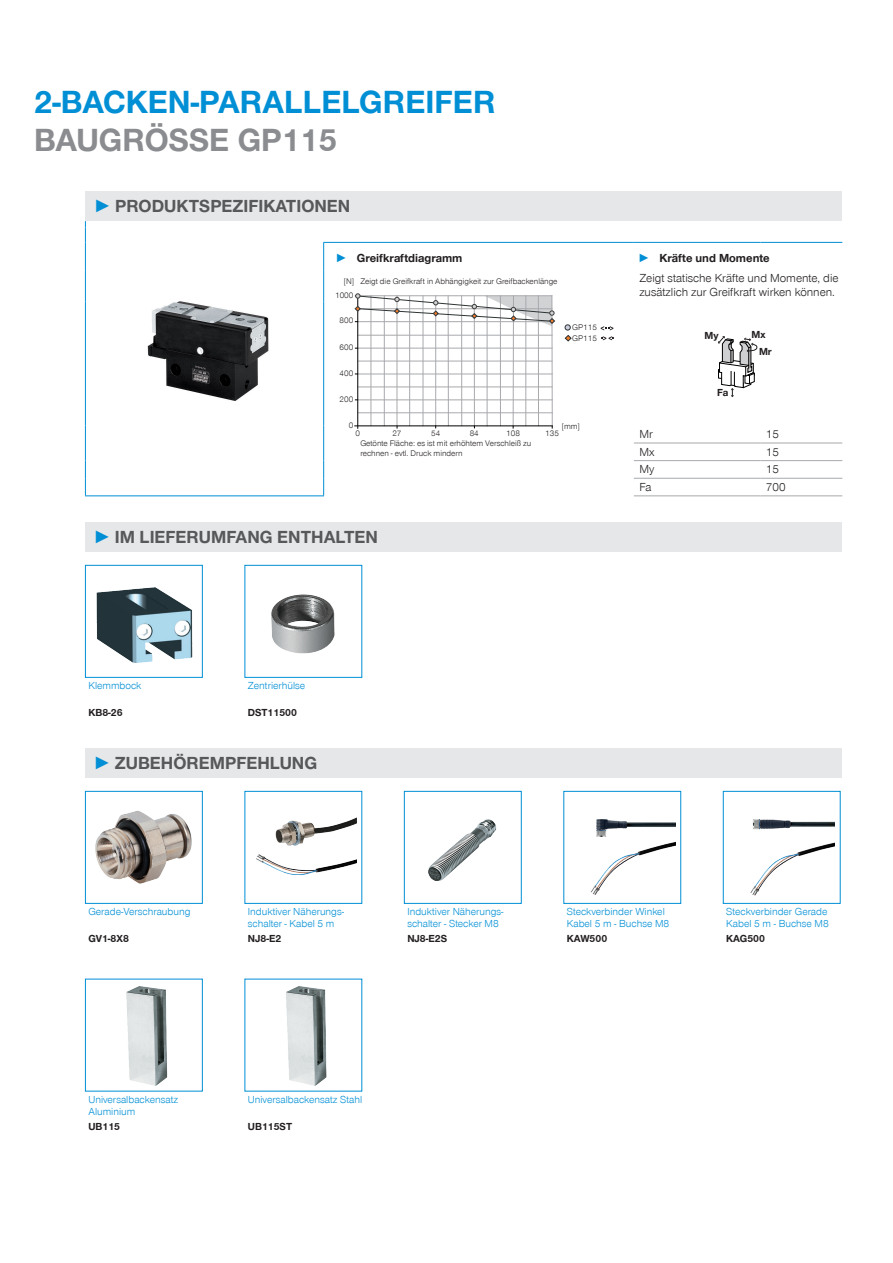
<style>
.page{position:relative;width:893px;height:1263px;background:#fff}
.page>*{position:absolute;margin:0;border:0;box-sizing:border-box;transform-origin:0 0}
.CB_AF_Headline_22_25{font:700 33px/37.5px "Zimmer Group Sans Global";color:#008fd5}
.t1{font:700 18px "Zimmer Group Sans Global";color:#57585a}
.CB_AF_Tabellentext_B{font:300 12px/13.5px "Zimmer Group Sans Global";color:#231f20}
.t2{font:700 12px "Zimmer Group Sans Global";color:#231f20}
.CB_AF_Text_7{font:300 10.5px/12px "Zimmer Group Sans Global";color:#008fd5}
.CB_AF_Text_7-2{font:700 10.5px "Zimmer Group Sans Global";color:#231f20}
.t3{font:700 10.5px/16.4px "Zimmer Group Sans";color:#231f20}
.t4{font:300 8.4px/10.5px "Zimmer Group Sans Global";color:#231f20}
.s1{color:#8a8c8f}
.s2{font-family:"Zimmer Group Sans";color:#008fd5}
.s3{color:#008fd5}
</style>
<div class="page">
<div style="left:85px;top:191px;width:757px;height:30px;background:#e6e7e9"></div>
<hr style="left:85px;top:495px;width:239px;height:1px;background:#008fd5">
<hr style="left:323px;top:242px;width:311px;height:1px;background:#008fd5">
<hr style="left:634px;top:242px;width:126px;height:1px;background:#008fd5">
<hr style="left:760px;top:242px;width:82px;height:1px;background:#008fd5">
<hr style="left:634px;top:443px;width:126px;height:1px;background:#a8a9ad">
<hr style="left:760px;top:443px;width:82px;height:1px;background:#a8a9ad">
<hr style="left:634px;top:460px;width:126px;height:1px;background:#a8a9ad">
<hr style="left:760px;top:460px;width:82px;height:1px;background:#a8a9ad">
<hr style="left:634px;top:478px;width:126px;height:1px;background:#a8a9ad">
<hr style="left:760px;top:478px;width:82px;height:1px;background:#a8a9ad">
<svg style="left:323px;top:243px;width:1px;height:27px"></svg>
<hr style="left:85px;top:270px;width:1px;height:32px;background:#008fd5">
<hr style="left:323px;top:270px;width:1px;height:32px;background:#008fd5">
<hr style="left:85px;top:302px;width:1px;height:123px;background:#008fd5">
<hr style="left:323px;top:302px;width:1px;height:123px;background:#008fd5">
<svg style="left:85px;top:425px;width:1px;height:70px"></svg>
<svg style="left:323px;top:425px;width:1px;height:70px"></svg>
<svg style="left:85px;top:221px;width:1px;height:49px"></svg>
<hr style="left:634px;top:495px;width:126px;height:1px;background:#a8a9ad">
<hr style="left:760px;top:495px;width:82px;height:1px;background:#a8a9ad">
<img style="left:147px;top:301px;width:122px;height:100px">
<hr style="left:552px;top:296px;width:1px;height:130px;background:#a8a9ad">
<hr style="left:358px;top:412px;width:194px;height:1px;background:#a8a9ad">
<hr style="left:358px;top:400px;width:194px;height:1px;background:#a8a9ad">
<hr style="left:358px;top:387px;width:194px;height:1px;background:#a8a9ad">
<hr style="left:358px;top:374px;width:194px;height:1px;background:#a8a9ad">
<hr style="left:358px;top:348px;width:194px;height:1px;background:#a8a9ad">
<hr style="left:358px;top:335px;width:194px;height:1px;background:#a8a9ad">
<hr style="left:358px;top:361px;width:194px;height:1px;background:#a8a9ad">
<hr style="left:371px;top:296px;width:1px;height:130px;background:#a8a9ad">
<hr style="left:384px;top:296px;width:1px;height:130px;background:#a8a9ad">
<hr style="left:397px;top:296px;width:1px;height:130px;background:#a8a9ad">
<hr style="left:423px;top:296px;width:1px;height:130px;background:#a8a9ad">
<hr style="left:435px;top:296px;width:1px;height:130px;background:#a8a9ad">
<hr style="left:448px;top:296px;width:1px;height:130px;background:#a8a9ad">
<hr style="left:474px;top:296px;width:1px;height:130px;background:#a8a9ad">
<hr style="left:487px;top:296px;width:1px;height:130px;background:#a8a9ad">
<hr style="left:500px;top:296px;width:1px;height:130px;background:#a8a9ad">
<hr style="left:526px;top:296px;width:1px;height:130px;background:#a8a9ad">
<hr style="left:538px;top:296px;width:1px;height:130px;background:#a8a9ad">
<hr style="left:409px;top:296px;width:1px;height:130px;background:#a8a9ad">
<hr style="left:461px;top:296px;width:1px;height:130px;background:#a8a9ad">
<hr style="left:513px;top:296px;width:1px;height:130px;background:#a8a9ad">
<hr style="left:355px;top:425px;width:197px;height:1px;background:#000">
<hr style="left:357px;top:296px;width:1px;height:132px;background:#000">
<svg style="left:354px;top:293px;width:201px;height:33px"></svg>
<svg style="left:565px;top:324px;width:7px;height:18px"></svg>
<svg style="left:601px;top:336px;width:13px;height:5px"></svg>
<svg style="left:601px;top:326px;width:12px;height:4px"></svg>
<svg style="left:718px;top:336px;width:40px;height:61px"></svg>
<div style="left:85px;top:522px;width:757px;height:29px;background:#e6e7e9"></div>
<svg style="left:85px;top:565px;width:118px;height:113px"></svg>
<svg style="left:244px;top:565px;width:119px;height:113px"></svg>
<div style="left:85px;top:748px;width:757px;height:29px;background:#e6e7e9"></div>
<svg style="left:85px;top:791px;width:118px;height:113px"></svg>
<svg style="left:244px;top:791px;width:119px;height:113px"></svg>
<svg style="left:404px;top:791px;width:118px;height:113px"></svg>
<svg style="left:563px;top:791px;width:118px;height:113px"></svg>
<svg style="left:722px;top:791px;width:119px;height:113px"></svg>
<svg style="left:85px;top:978px;width:118px;height:114px"></svg>
<svg style="left:244px;top:978px;width:119px;height:114px"></svg>
<p class="CB_AF_Headline_22_25" style="left:34px;top:83px;width:463px">2-BACKEN-PARALLELGREIFER<br><span class="s1">BAUGRÖSSE GP115</span></p>
<p class="t1" style="left:94px;top:195px;width:258px"><span class="s2">►</span> PRODUKTSPEZIFIKATIONEN</p>
<p class="t2" style="left:336px;top:250px;width:128px"><span class="s3">►</span> Greifkraftdiagramm</p>
<p class="t2" style="left:638px;top:250px;width:133px"><span class="s2">►</span> Kräfte und Momente</p>
<p class="t4" style="left:344px;top:275px;width:12px">[N]</p>
<p class="CB_AF_Tabellentext_B" style="left:639px;top:271px;width:201px">Zeigt statische Kräfte und Momente, die zusätzlich zur Greifkraft wirken können.</p>
<p class="t4" style="left:360px;top:275px;width:199px">Zeigt die Greifkraft in Abhängigkeit zur Greifbackenlänge</p>
<p class="t4" style="left:335px;top:290px;width:20px">1000</p>
<p class="t4" style="left:340px;top:315px;width:15px">800</p>
<p class="t4" style="left:340px;top:342px;width:15px">600</p>
<p class="t4" style="left:340px;top:368px;width:15px">400</p>
<p class="t4" style="left:340px;top:394px;width:15px">200</p>
<p class="t4" style="left:349px;top:420px;width:6px">0</p>
<p class="t4" style="left:355px;top:428px;width:6px">0</p>
<p class="t4" style="left:572px;top:322px;width:26px">GP115<br>GP115</p>
<p class="t4" style="left:562px;top:420px;width:20px">[mm]</p>
<p class="t4" style="left:431px;top:428px;width:11px">54</p>
<p class="t4" style="left:470px;top:428px;width:11px">84</p>
<p class="t4" style="left:545px;top:428px;width:15px">135</p>
<p class="t4" style="left:392px;top:428px;width:11px">27</p>
<p class="t4" style="left:506px;top:428px;width:15px">108</p>
<p class="t4" style="left:360px;top:438px;width:172px;line-height:10.1px">Getönte Fläche: es ist mit erhöhtem Verschleiß zu rechnen - evtl. Druck mindern</p>
<p class="t1" style="left:94px;top:526px;width:286px"><span class="s2">►</span> IM LIEFERUMFANG ENTHALTEN</p>
<p class="t3" style="left:705px;top:327px;width:16px">My</p>
<p class="t3" style="left:759px;top:326px;width:14px;text-indent:-8px">Mx<br>Mr</p>
<p class="t3" style="left:717px;top:384px;width:13px">Fa</p>
<p class="CB_AF_Tabellentext_B" style="left:639px;top:427px;width:15px">Mr</p>
<p class="CB_AF_Tabellentext_B" style="left:766px;top:427px;width:15px">15</p>
<p class="CB_AF_Tabellentext_B" style="left:639px;top:445px;width:17px">Mx</p>
<p class="CB_AF_Tabellentext_B" style="left:766px;top:445px;width:15px">15</p>
<p class="CB_AF_Tabellentext_B" style="left:639px;top:462px;width:16px">My</p>
<p class="CB_AF_Tabellentext_B" style="left:766px;top:462px;width:15px">15</p>
<p class="CB_AF_Tabellentext_B" style="left:639px;top:480px;width:14px">Fa</p>
<p class="CB_AF_Tabellentext_B" style="left:766px;top:480px;width:21px">700</p>
<p class="CB_AF_Text_7" style="left:88px;top:679px;width:55px">Klemmbock</p>
<p class="CB_AF_Text_7" style="left:248px;top:679px;width:59px">Zentrierhülse</p>
<p class="CB_AF_Text_7-2" style="left:88px;top:706px;width:36px">KB8-26</p>
<p class="CB_AF_Text_7-2" style="left:248px;top:706px;width:51px">DST11500</p>
<p class="t1" style="left:94px;top:752px;width:225px"><span class="s2">►</span> ZUBEHÖREMPFEHLUNG</p>
<p class="CB_AF_Text_7" style="left:88px;top:905px;width:104px">Gerade-Verschraubung</p>
<p class="CB_AF_Text_7" style="left:248px;top:905px;width:98px">Induktiver Näherungs&shy;schalter - Kabel 5 m</p>
<p class="CB_AF_Text_7" style="left:407px;top:905px;width:98px">Induktiver Näherungs&shy;schalter - Stecker M8</p>
<p class="CB_AF_Text_7" style="left:567px;top:905px;width:104px">Steckverbinder Winkel<br>Kabel 5 m - Buchse M8</p>
<p class="CB_AF_Text_7" style="left:726px;top:905px;width:104px">Steckverbinder Gerade<br>Kabel 5 m - Buchse M8</p>
<p class="CB_AF_Text_7-2" style="left:88px;top:932px;width:42px">GV1-8X8</p>
<p class="CB_AF_Text_7-2" style="left:248px;top:932px;width:35px">NJ8-E2</p>
<p class="CB_AF_Text_7-2" style="left:407px;top:932px;width:41px">NJ8-E2S</p>
<p class="CB_AF_Text_7-2" style="left:567px;top:932px;width:42px">KAW500</p>
<p class="CB_AF_Text_7-2" style="left:726px;top:932px;width:40px">KAG500</p>
<p class="CB_AF_Text_7" style="left:88px;top:1093px;width:91px">Universalbackensatz<br>Aluminium</p>
<p class="CB_AF_Text_7" style="left:248px;top:1093px;width:116px">Universalbackensatz Stahl</p>
<p class="CB_AF_Text_7-2" style="left:88px;top:1120px;width:33px">UB115</p>
<p class="CB_AF_Text_7-2" style="left:248px;top:1120px;width:46px">UB115ST</p>
</div>
